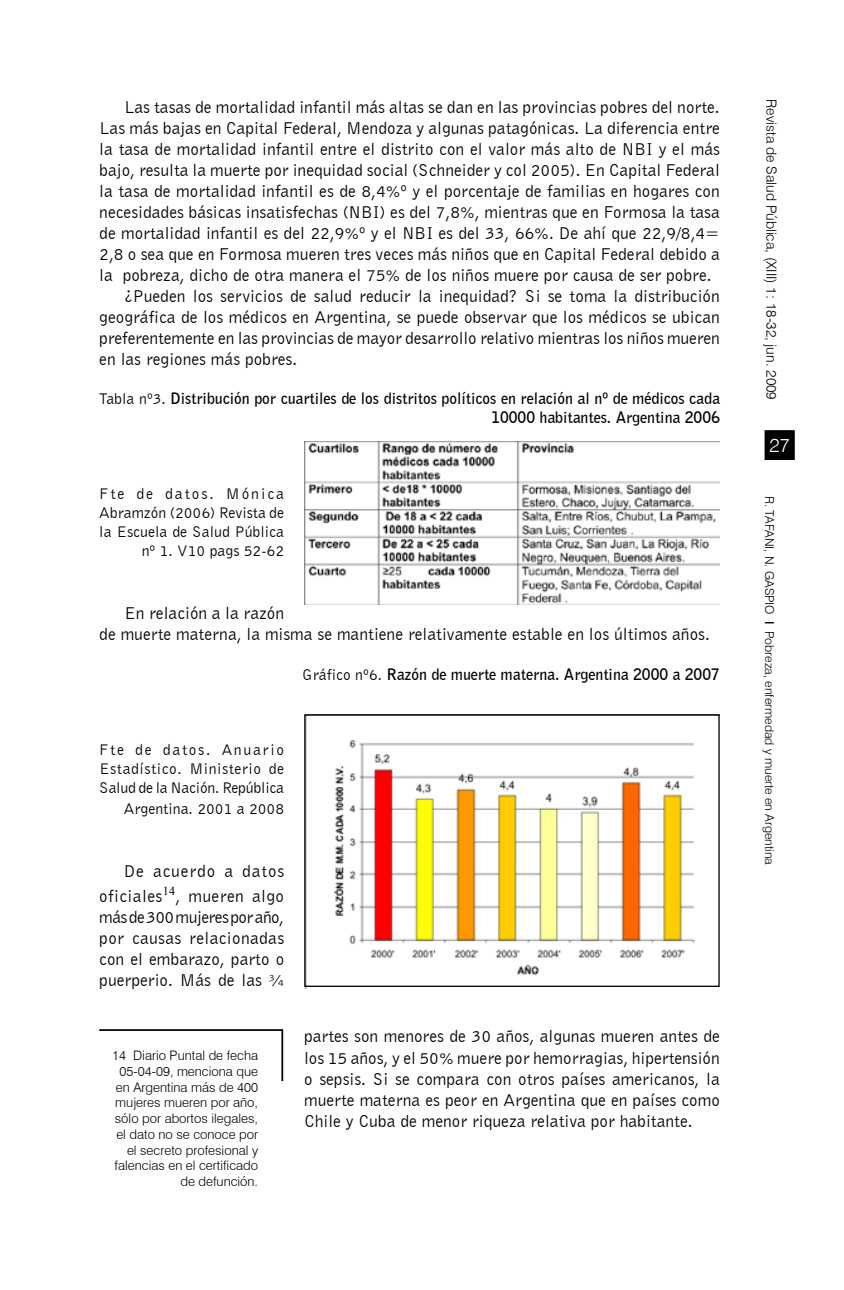
<style>
.page{position:relative;width:844px;height:1290px;background:#fff}
.page>*{position:absolute;margin:0;border:0;box-sizing:border-box;transform-origin:0 0}
.t1{font:300 19.25px "Swiss 721 BT";color:#fff}
.t2{font:17.5px/21px "Bell Gothic BT";color:#000;text-align:justify}
.t3{font:17.5px/25.2px "Bell Gothic BT";letter-spacing:.025em;color:#000;text-align:right}
.t4{font:15.75px/18.9px "Bell Gothic BT";color:#000;text-align:right}
.t5{font:700 15.75px/18.9px "Bell Gothic BT";color:#000;text-align:right}
.t6{font:300 14px "Swiss 721 BT";color:#000}
.t7{font:300 13.12px/15.8px "Swiss 721 BT";color:#000;text-align:right}
.t8{font:300 12.25px "Swiss 721 BT";color:#000}
.s1{font-weight:400}
.s2{font-weight:500}
</style>
<div class="page">
<div style="left:765px;top:431px;width:28px;height:28px;background:#000"></div>
<div style="left:764px;top:430px;width:30px;height:30px;border:2px solid #000"></div>
<img style="left:304px;top:441px;width:415px;height:163px">
<img style="left:304px;top:716px;width:391px;height:272px">
<hr style="left:99px;top:1029px;width:184px;height:2px;background:#000">
<hr style="left:281px;top:1029px;width:2px;height:52px;background:#000">
<div style="left:304px;top:714px;width:415px;height:273px;border:1px solid #000"></div>
<p class="t2" style="left:124px;top:96px;width:597px">Las tasas de mortalidad infantil más altas se dan en las provincias pobres del norte.</p>
<p class="t2" style="left:99px;top:117px;width:622px">Las más bajas en Capital Federal, Mendoza y algunas patagónicas. La diferencia entre</p>
<p class="t2" style="left:99px;top:138px;width:622px">la tasa de mortalidad infantil entre el distrito con el valor más alto de NBI y el más</p>
<p class="t2" style="left:99px;top:159px;width:622px">bajo, resulta la muerte por inequidad social (Schneider y col 2005). En Capital Federal</p>
<p class="t2" style="left:99px;top:180px;width:622px">la tasa de mortalidad infantil es de 8,4%º y el porcentaje de familias en hogares con</p>
<p class="t2" style="left:99px;top:201px;width:622px">necesidades básicas insatisfechas (NBI) es del 7,8%, mientras que en Formosa la tasa</p>
<p class="t2" style="left:99px;top:222px;width:622px">de mortalidad infantil es del 22,9%º y el NBI es del 33, 66%. De ahí que 22,9/8,4=</p>
<p class="t2" style="left:99px;top:243px;width:622px">2,8 o sea que en Formosa mueren tres veces más niños que en Capital Federal debido a</p>
<p class="t2" style="left:99px;top:264px;width:613px">la pobreza, dicho de otra manera el 75% de los niños muere por causa de ser pobre.</p>
<p class="t2" style="left:124px;top:285px;width:597px">¿Pueden los servicios de salud reducir la inequidad? Si se toma la distribución</p>
<p class="t2" style="left:99px;top:306px;width:622px">geográfica de los médicos en Argentina, se puede observar que los médicos se ubican</p>
<p class="t2" style="left:99px;top:327px;width:622px">preferentemente en las provincias de mayor desarrollo relativo mientras los niños mueren</p>
<p class="t2" style="left:99px;top:348px;width:199px">en las regiones más pobres.</p>
<p class="t5" style="left:99px;top:389px;width:622px"><span class="s1">Tabla nº3.</span> Distribución por cuartiles de los distritos políticos en relación al nº de médicos cada<br>10000 habitantes. Argentina 2006</p>
<p class="t4" style="left:99px;top:484px;width:186px">Fte de datos. Mónica<br>Abramzón (2006) Revista de la Escuela de Salud Pública nº 1. V10 pags 52-62</p>
<p class="t2" style="left:99px;top:602px;width:612px;text-indent:25px">En relación a la razón<br>de muerte materna, la misma se mantiene relativamente estable en los últimos años.</p>
<p class="t5" style="left:302px;top:664px;width:419px"><span class="s1">Gráfico nº6.</span> Razón de muerte materna. Argentina 2000 a 2007</p>
<p class="t4" style="left:99px;top:740px;width:186px;text-align:justify">Fte de datos. Anuario Estadístico. Ministerio de Salud de la Nación. República</p>
<p class="t4" style="left:124px;top:799px;width:162px">Argentina. 2001 a 2008</p>
<p class="t3" style="left:99px;top:858px;width:186px">De acuerdo a datos oficiales<sup>14</sup>, mueren algo</p>
<p class="t2" style="left:99px;top:906px;width:186px">más de 300 mujeres por año, por causas relacionadas con el embarazo, parto o puerperio. Más de las ¾</p>
<p class="t7" style="left:112px;top:1047px;width:147px">14 Diario Puntal de fecha<br>05-04-09, menciona que en Argentina más de 400 mujeres mueren por año, sólo por abortos ilegales, el dato no se conoce por el secreto profesional y falencias en el certificado de defunción.</p>
<p class="t2" style="left:304px;top:1026px;width:417px">partes son menores de 30 años, algunas mueren antes de los 15 años, y el 50% muere por hemorragias, hipertensión o sepsis. Si se compara con otros países americanos, la muerte materna es peor en Argentina que en países como Chile y Cuba de menor riqueza relativa por habitante.</p>
<p class="t6" style="left:779px;top:99px;width:302px;rotate:90deg">Revista de Salud Pública, (XIII) 1: 18-32, jun. 2009</p>
<p class="t1" style="left:769px;top:433px;width:22px">27</p>
<p class="t8" style="left:776px;top:496px;width:371px;rotate:90deg">R. Tafani, N. Gaspio <span class="s2">I</span> Pobreza, enfermedad y muerte en Argentina</p>
</div>
